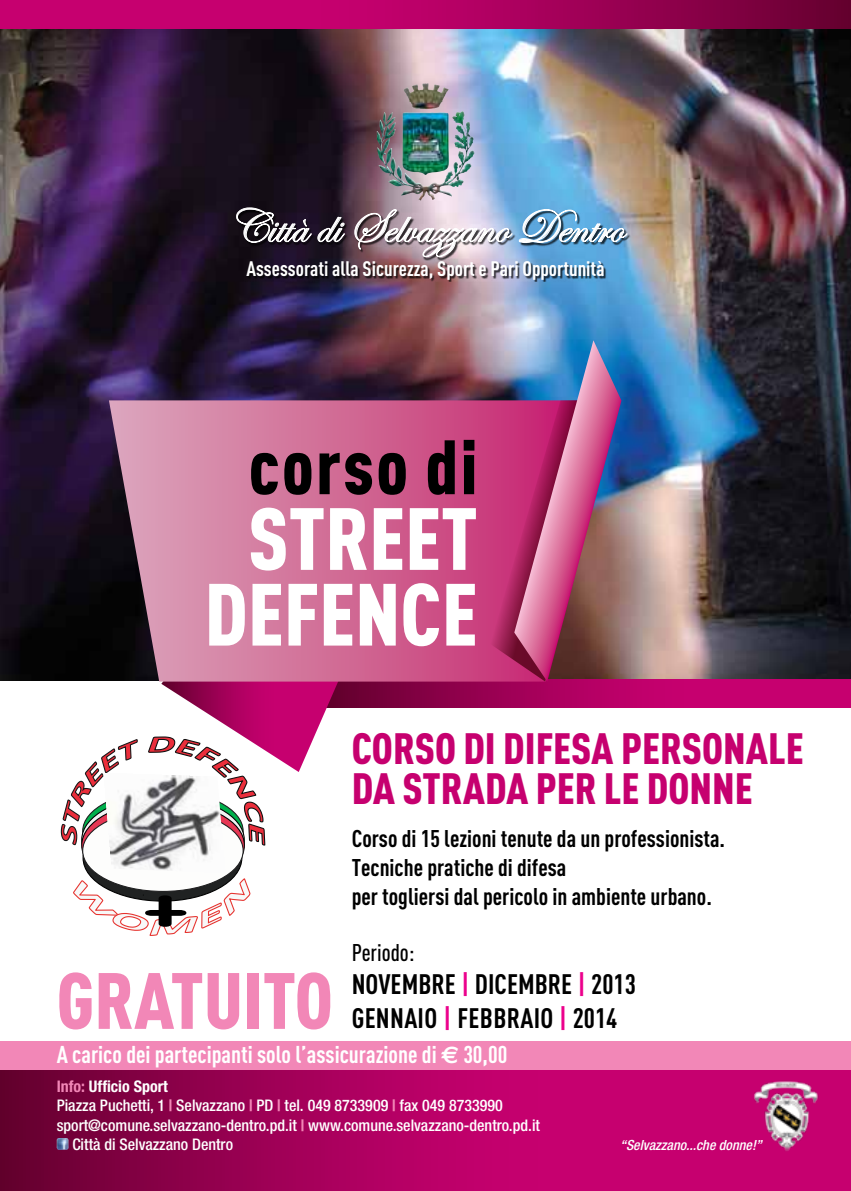
<style>
.page{position:relative;width:851px;height:1191px;background:#fff}
.page>*{position:absolute;margin:0;border:0;box-sizing:border-box;transform-origin:0 0}
.t1{font:900 86.6px "DIN Cond";color:#fff}
.t2{font:900 78.4px "DIN Cond";color:#f287b7}
.t3{font:900 75.6px "DIN Cond";letter-spacing:.03em;color:#000}
.t4{font:48px "Edwardian Script ITC";color:#fff}
.t5{font:900 43.2px/40px "DIN Cond";color:#c6006f}
.t6{font:700 27.8px/33.4px "DIN Cond";color:#000}
.t7{font:700 24px "DIN Cond";color:#fff}
.t8{font:700 23.8px/28.6px "DIN Cond";color:#000}
.t9{font:500 23.8px "DIN Cond";color:#000}
.t10{font:700 20.8px "DIN Cond";color:#fff}
.t11{font:500 condensed 16px "Helvetica Neue";color:#fff}
.t12{font:700 condensed 16px "Helvetica Neue";color:#fff}
.t13{font:italic 500 condensed 14px "Helvetica Neue";color:#fff}
.s1{color:#ec008c}
.s2{font-family:"Euro Sans"}
.s3{color:#f287b7}
.s4{font-weight:700;color:#f287b7}
</style>
<div class="page">
<img style="left:0;top:28px;width:850px;height:652px">
<svg style="left:0;top:1069px;width:850px;height:122px;background:#a8015c"></svg>
<div style="left:0;top:1041px;width:850px;height:28px;background:#f287b7"></div>
<img style="left:745px;top:1074px;width:105px;height:97px">
<div style="left:237px;top:208px;width:393px;height:74px;background:#000;opacity:.75"></div>
<svg style="left:235px;top:207px;width:110px;height:44px;background:#3d3540"></svg>
<img style="left:354px;top:209px;width:274px;height:63px">
<img style="left:445px;top:112px;width:21px;height:71px">
<img style="left:403px;top:83px;width:45px;height:26px">
<svg style="left:0;top:0;width:850px;height:28px;background:#ac005e"></svg>
<svg style="left:57px;top:1138px;width:11px;height:11px"></svg>
<svg style="left:344px;top:679px;width:506px;height:28px;background:#ab005e"></svg>
<svg style="left:109px;top:400px;width:381px;height:281px;background:#cb6691"></svg>
<img style="left:490px;top:340px;width:131px;height:341px">
<div style="left:227px;top:445px;width:38px;height:74px;background:#d583a5"></div>
<svg style="left:60px;top:552px;width:284px;height:384px"></svg>
<h3 class="t4" style="left:228px;top:200px;width:396px">Città di Selvazzano Dentro</h3>
<h3 class="t10" style="left:246px;top:255px;width:359px">Assessorati alla Sicurezza, Sport e Pari Opportunità</h3>
<h3 class="t3" style="left:249px;top:420px;width:230px">CORSO DI</h3>
<h1 class="t1" style="left:248px;top:485px;width:39px">STREET</h1>
<h1 class="t1" style="left:204px;top:560px;width:39px">DEFEN</h1>
<h1 class="t1" style="left:400px;top:560px;width:71px">CE</h1>
<h2 class="t2" style="left:57px;top:951px;width:277px">GRATUITO</h2>
<h3 class="t5" style="left:351px;top:727px;width:453px">CORSO DI DIFESA PERSONALE<br>DA STRADA PER LE DONNE</h3>
<h3 class="t8" style="left:351px;top:823px;width:375px">Corso di 15 lezioni tenute da un professionista.<br>Tecniche pratiche di difesa<br>per togliersi dal pericolo in ambiente urbano.</h3>
<h3 class="t9" style="left:351px;top:938px;width:64px">Periodo:</h3>
<h3 class="t6" style="left:351px;top:966px;width:286px">NOVEMBRE <span class="s1">|</span> DICEMBRE <span class="s1">|</span> 2013<br>GENNAIO <span class="s1">|</span> FEBBRAIO <span class="s1">|</span> 2014</h3>
<h3 class="t7" style="left:57px;top:1039px;width:452px">A carico dei partecipanti solo l’assicurazione di <span class="s2">e</span> 30,00</h3>
<p class="t12" style="left:57px;top:1076px;width:112px"><span class="s3">Info:</span> Ufficio Sport</p>
<p class="t11" style="left:57px;top:1096px;width:447px">Piazza Puchetti, 1 <span class="s4">|</span> Selvazzano <span class="s4">|</span> PD <span class="s4">|</span> tel. 049 8733909 <span class="s4">|</span> fax 049 8733990</p>
<p class="t11" style="left:57px;top:1115px;width:484px">sport@comune.selvazzano-dentro.pd.it <span class="s4">|</span> www.comune.selvazzano-dentro.pd.it</p>
<p class="t11" style="left:72px;top:1134px;width:162px">Città di Selvazzano Dentro</p>
<p class="t13" style="left:620px;top:1136px;width:143px">“Selvazzano...che donne!”</p>
</div>
